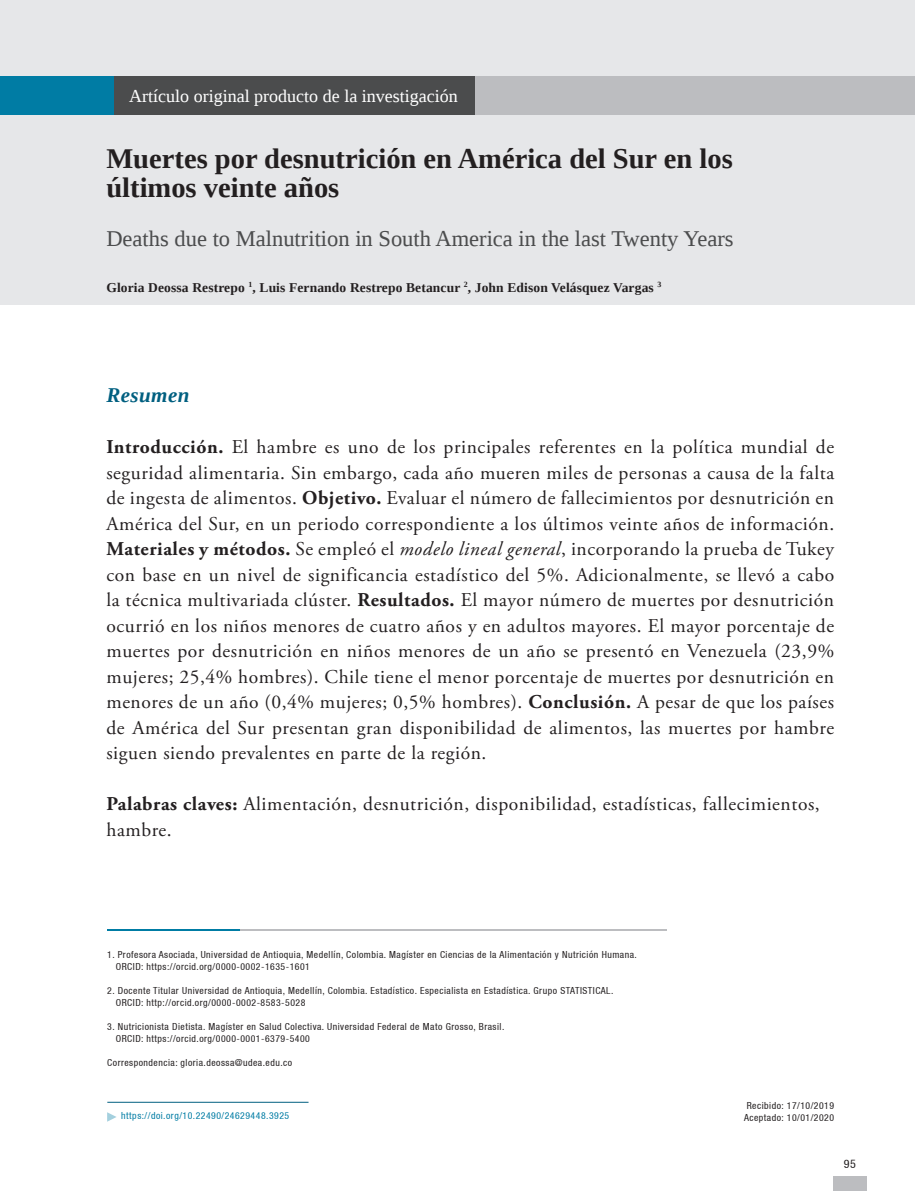
<style>
.page{position:relative;width:915px;height:1191px;background:#fff}
.page>*{position:absolute;margin:0;border:0;box-sizing:border-box;transform-origin:0 0}
.t1{font:700 28.5px/28.5px "Liberation Serif";color:#231f20}
.t2{font:22.5px "Liberation Serif";color:#4b4c4d}
.t3{font:italic 700 21px "Liberation Serif";letter-spacing:.02em;color:#005f80}
.t4{font:19.5px/25.5px "Adobe Garamond Pro";letter-spacing:.03em;color:#231f20;text-align:justify}
.t5{font:18px "Liberation Serif";color:#fff}
.t6{font:700 13.5px "Liberation Serif";letter-spacing:.01em;color:#231f20}
.t7{font:condensed 12px "Helvetica 57";color:#231f20}
.t8{font:condensed 9.75px "Helvetica 57";letter-spacing:.05em;color:#231f20}
.t9{font:condensed 9.75px "Helvetica 57";letter-spacing:.05em;color:#007ca4}
.s1{font-weight:700}
.s2{font-style:italic}
</style>
<div class="page">
<div style="left:0;top:0;width:914px;height:304px;background:#e6e7e9"></div>
<div style="left:251px;top:76px;width:663px;height:39px;background:#bcbdc0"></div>
<div style="left:105px;top:76px;width:370px;height:39px;background:#4b4c4d"></div>
<div style="left:0;top:76px;width:114px;height:39px;background:#007ca4"></div>
<div style="left:832px;top:1175px;width:34px;height:16px;background:#bcbdc0"></div>
<hr style="left:107px;top:928px;width:133px;height:2px;background:#007ca4">
<hr style="left:240px;top:928px;width:427px;height:2px;background:#bcbdc0">
<svg style="left:107px;top:1112px;width:9px;height:9px"></svg>
<hr style="left:107px;top:1101px;width:201px;height:1px;background:#005f80">
<p class="t5" style="left:129px;top:84px;width:330px">Artículo original producto de la investigación</p>
<p class="t1" style="left:106px;top:144px;width:627px">Muertes por desnutrición en América del Sur en los últimos veinte años</p>
<p class="t2" style="left:106px;top:224px;width:628px">Deaths due to Malnutrition in South America in the last Twenty Years</p>
<p class="t6" style="left:106px;top:278px;width:556px">Gloria Deossa Restrepo <sup>1</sup>, Luis Fernando Restrepo Betancur <sup>2</sup>, John Edison Velásquez Vargas <sup>3</sup></p>
<p class="t3" style="left:106px;top:381px;width:85px">Resumen</p>
<p class="t4" style="left:106px;top:435px;width:729px"><span class="s1">Introducción.</span> El hambre es uno de los principales referentes en la política mundial de seguridad alimentaria. Sin embargo, cada año mueren miles de personas a causa de la falta de ingesta de alimentos. <span class="s1">Objetivo.</span> Evaluar el número de fallecimientos por desnutrición en América del Sur, en un periodo correspondiente a los últimos veinte años de información.<br><span class="s1">Materiales y métodos.</span> Se empleó el <span class="s2">modelo lineal general</span>, incorporando la prueba de Tukey con base en un nivel de significancia estadístico del 5%. Adicionalmente, se llevó a cabo la técnica multivariada clúster. <span class="s1">Resultados.</span> El mayor número de muertes por desnutrición ocurrió en los niños menores de cuatro años y en adultos mayores. El mayor porcentaje de muertes por desnutrición en niños menores de un año se presentó en Venezuela (23,9% mujeres; 25,4% hombres). Chile tiene el menor porcentaje de muertes por desnutrición en menores de un año (0,4% mujeres; 0,5% hombres). <span class="s1">Conclusión.</span> A pesar de que los países de América del Sur presentan gran disponibilidad de alimentos, las muertes por hambre siguen siendo prevalentes en parte de la región.</p>
<p class="t4" style="left:106px;top:792px;width:714px"><span class="s1">Palabras claves:</span> Alimentación, desnutrición, disponibilidad, estadísticas, fallecimientos, hambre.</p>
<p class="t8" style="left:107px;top:948px;width:531px">1. Profesora Asociada, Universidad de Antioquia, Medellín, Colombia. Magíster en Ciencias de la Alimentación y Nutrición Humana.</p>
<p class="t8" style="left:116px;top:960px;width:195px">ORCID: https://orcid.org/0000-0002-1635-1601</p>
<p class="t8" style="left:107px;top:984px;width:507px">2. Docente Titular Universidad de Antioquia, Medellín, Colombia. Estadístico. Especialista en Estadística. Grupo STATISTICAL.</p>
<p class="t8" style="left:116px;top:996px;width:191px">ORCID: http://orcid.org/0000-0002-8583-5028</p>
<p class="t8" style="left:107px;top:1020px;width:398px">3. Nutricionista Dietista. Magíster en Salud Colectiva. Universidad Federal de Mato Grosso, Brasil.</p>
<p class="t8" style="left:116px;top:1032px;width:195px">ORCID: https://orcid.org/0000-0001-6379-5400</p>
<p class="t8" style="left:107px;top:1056px;width:186px">Correspondencia: gloria.deossa@udea.edu.co</p>
<p class="t9" style="left:121px;top:1110px;width:169px">https://doi.org/10.22490/24629448.3925</p>
<p class="t8" style="left:746px;top:1099px;width:89px">Recibido: 17/10/2019</p>
<p class="t8" style="left:743px;top:1111px;width:92px">Aceptado: 10/01/2020</p>
<p class="t7" style="left:843px;top:1156px;width:14px">95</p>
</div>
